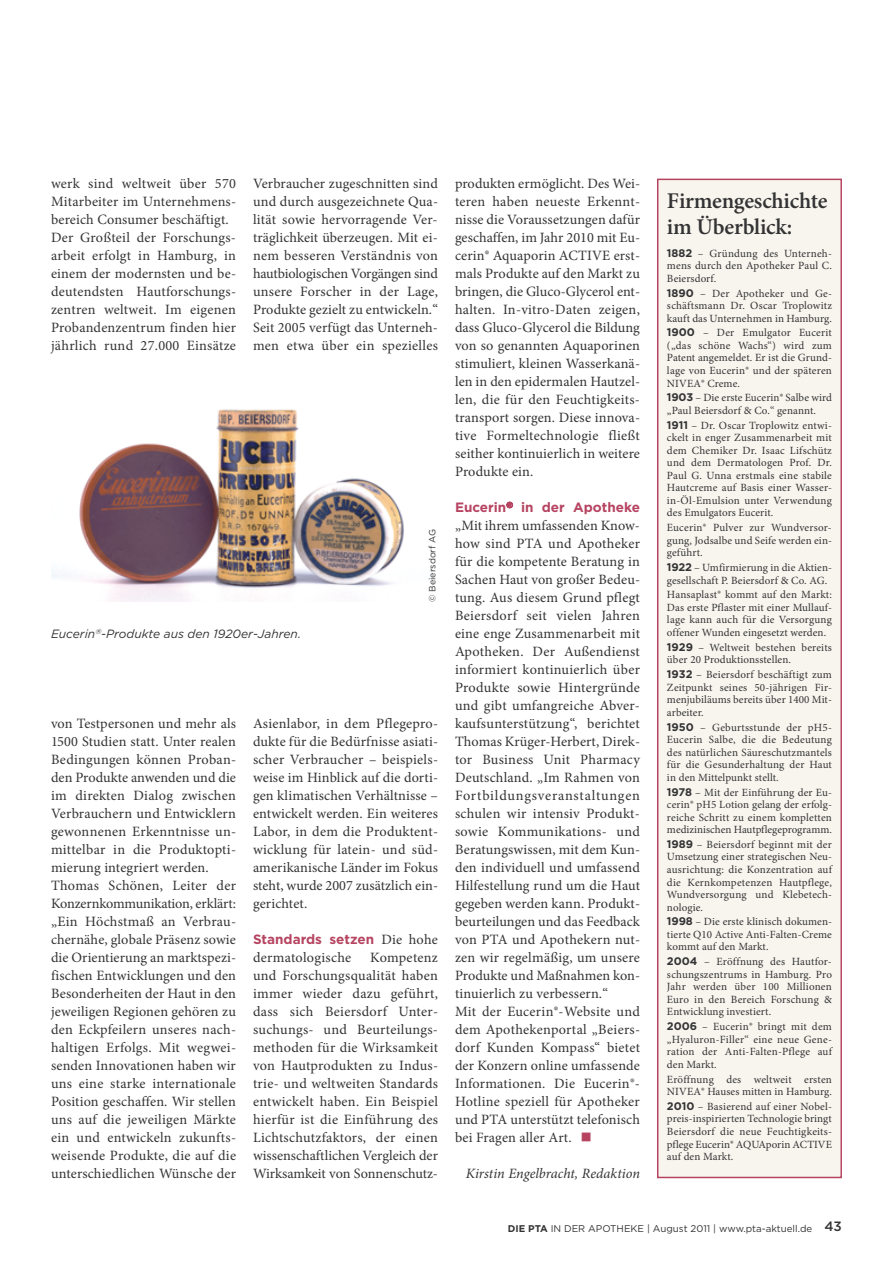
<style>
.page{position:relative;width:893px;height:1263px;background:#fff}
.page>*{position:absolute;margin:0;border:0;box-sizing:border-box;transform-origin:0 0}
.t1{font:600 22.5px/25.2px "Minion Pro";letter-spacing:-.01em;color:#343334}
.t2{font:14.25px/18px "Minion Pro";letter-spacing:.01em;color:#343334;text-align:justify}
.t3{font:italic 14.25px "Minion Pro";color:#343334}
.t4{font:700 13.5px "Gotham";color:#b64461}
.t5{font:italic 12px "Gotham";color:#343334}
.t6{font:10.95px/12.6px "Minion Pro";letter-spacing:.01em;color:#343334;text-align:justify}
.t7{font:9.75px "Gotham";color:#343334}
.t8{font:9px "Gotham";color:#343334}
.s1{font-family:"Minion Pro";font-weight:400;font-size:14.25px;color:#343334}
.s2{font-weight:700}
.s3{font-weight:500;font-size:13.5px}
.s4{font-family:"Gotham";font-weight:700}
</style>
<div class="page">
<div style="left:658px;top:180px;width:182px;height:997px;background:#f7f5ee"></div>
<div style="left:657px;top:179px;width:185px;height:999px;border:2px solid #b64461"></div>
<img style="left:51px;top:409px;width:353px;height:193px">
<p class="t2" style="left:51px;top:176px;width:187px;text-align:left">werk sind weltweit über 570<br>Mitarbeiter im Unternehmens&shy;bereich Consumer beschäftigt.<br>Der Großteil der Forschungs - arbeit erfolgt in Hamburg, in einem der modernsten und be&shy;deutendsten Hautforschungs&shy;zentren weltweit. Im eigenen<br>Probandenzentrum finden hier jährlich rund 27.000 Einsätze</p>
<p class="t2" style="left:253px;top:176px;width:187px">Verbraucher zugeschnitten sind und durch ausgezeichnete Qua&shy;lität sowie hervorragende Ver&shy;träglichkeit überzeugen. Mit ei&shy;nem besseren Verständnis von hautbiologischen Vorgängen sind unsere Forscher in der Lage, Produkte gezielt zu entwickeln.“ Seit 2005 verfügt das Unterneh&shy;men etwa über ein spezielles</p>
<p class="t8" style="left:429px;top:602px;width:75px;rotate:-90deg">© Beiersdorf AG</p>
<p class="t5" style="left:51px;top:629px;width:252px">Eucerin<sup>®</sup>-Produkte aus den 1920er-Jahren.</p>
<p class="t2" style="left:51px;top:716px;width:187px;text-align:left">von Testpersonen und mehr als<br>1500 Studien statt. Unter realen<br>Bedingungen können Proban&shy;den Produkte anwenden und die im direkten Dialog zwischen<br>Verbrauchern und Entwicklern gewonnenen Erkenntnisse un&shy;mittelbar in die Produktopti&shy;mierung integriert werden.<br>Thomas Schönen, Leiter der<br>Konzernkommunikation, erklärt: „Ein Höchstmaß an Verbrau&shy;chernähe, globale Präsenz sowie die Orientierung an marktspezi&shy;fischen Entwicklungen und den<br>Besonderheiten der Haut in den jeweiligen Regionen gehören zu den Eckpfeilern unseres nach&shy;haltigen Erfolgs. Mit wegwei&shy;senden Innovationen haben wir uns eine starke internationale<br>Position geschaffen. Wir stellen uns auf die jeweiligen Märkte ein und entwickeln zukunfts&shy;weisende Produkte, die auf die unterschiedlichen Wünsche der</p>
<p class="t2" style="left:253px;top:716px;width:187px">Asienlabor, in dem Pflegepro&shy;dukte für die Bedürfnisse asiati&shy;scher Verbraucher – beispiels&shy;weise im Hinblick auf die dorti&shy;gen klimatischen Verhältnisse – entwickelt werden. Ein weiteres Labor, in dem die Produktent&shy;wicklung für latein- und süd&shy;amerikanische Länder im Fokus steht, wurde 2007 zusätzlich ein&shy;gerichtet.</p>
<p class="t4" style="left:253px;top:934px;width:186px">Standards setzen <span class="s1">Die hohe</span></p>
<p class="t2" style="left:253px;top:950px;width:100px">dermatologische</p>
<p class="t2" style="left:253px;top:950px;width:187px;text-indent:117px">Kompetenz und Forschungsqualität haben immer wieder dazu geführt, dass sich Beiersdorf Unter - suchungs- und Beurteilungs&shy;methoden für die Wirksamkeit von Hautprodukten zu Indus&shy;trie- und weltweiten Standards entwickelt haben. Ein Beispiel hierfür ist die Einführung des Lichtschutzfaktors, der einen wissenschaftlichen Vergleich der Wirksamkeit von Sonnenschutz-</p>
<p class="t2" style="left:455px;top:176px;width:187px">produkten ermöglicht. Des Wei&shy;teren haben neueste Erkennt&shy;nisse die Voraussetzungen dafür geschaffen, im Jahr 2010 mit Eu&shy;cerin® Aquaporin ACTIVE erst&shy;mals Produkte auf den Markt zu bringen, die Gluco-Glycerol ent&shy;halten. In-vitro-Daten zeigen, dass Gluco-Glycerol die Bildung von so genannten Aquaporinen stimuliert, kleinen Wasserkanä&shy;len in den epidermalen Hautzel&shy;len, die für den Feuchtigkeits&shy;transport sorgen. Diese innova&shy;tive Formeltechnologie fließt seither kontinuierlich in weitere Produkte ein.</p>
<p class="t4" style="left:455px;top:502px;width:186px">Eucerin<sup>®</sup> in der Apotheke</p>
<p class="t2" style="left:455px;top:518px;width:187px;text-align:left">„Mit ihrem umfassenden Know&shy;how sind PTA und Apotheker für die kompetente Beratung in<br>Sachen Haut von großer Bedeu&shy;tung. Aus diesem Grund pflegt<br>Beiersdorf seit vielen Jahren eine enge Zusammenarbeit mit<br>Apotheken. Der Außendienst informiert kontinuierlich über<br>Produkte sowie Hintergründe und gibt umfangreiche Abver&shy;kaufsunterstützung“, berichtet<br>Thomas Krüger-Herbert, Direk&shy;tor Business Unit Pharmacy<br>Deutschland. „Im Rahmen von<br>Fortbildungsveranstaltungen schulen wir intensiv Produkt&shy;sowie Kommunikations- und<br>Beratungswissen, mit dem Kun&shy;den individuell und umfassend<br>Hilfestellung rund um die Haut gegeben werden kann. Produkt&shy;beurteilungen und das Feedback von PTA und Apothekern nut&shy;zen wir regelmäßig, um unsere<br>Produkte und Maßnahmen kon&shy;tinuierlich zu verbessern.“<br>Mit der Eucerin®-Website und dem Apothekenportal „Beiers&shy;dorf Kunden Kompass“ bietet der Konzern online umfassende<br>Informationen. Die Eucerin®-<br>Hotline speziell für Apotheker und PTA unterstützt telefonisch bei Fragen aller Art.</p>
<p class="t3" style="left:466px;top:1168px;width:176px">Kirstin Engelbracht, Redaktion</p>
<p class="t7" style="left:508px;top:1225px;width:336px"><span class="s2">DIE PTA</span> IN DER APOTHEKE | August 2011 | www.pta-aktuell.de <span class="s3">43</span></p>
<h1 class="t1" style="left:667px;top:188px;width:162px">Firmengeschichte im Überblick:</h1>
<p class="t6" style="left:667px;top:248px;width:166px"><span class="s4">1882</span> – Gründung des Unterneh&shy;mens durch den Apotheker Paul C.<br>Beiersdorf.</p>
<p class="t6" style="left:667px;top:288px;width:167px"><span class="s4">1890</span> – Der Apotheker und Ge&shy;schäftsmann Dr. Oscar Troplowitz kauft das Unternehmen in Hamburg.</p>
<p class="t6" style="left:667px;top:328px;width:167px"><span class="s4">1900</span> – Der Emulgator Eucerit („das schöne Wachs“) wird zum Patent angemeldet. Er ist die Grund&shy;lage von Eucerin® und der späteren NIVEA® Creme.</p>
<p class="t6" style="left:667px;top:393px;width:166px"><span class="s4">1903</span> – Die erste Eucerin® Salbe wird „Paul Beiersdorf &amp; Co.“ genannt.</p>
<p class="t6" style="left:667px;top:420px;width:166px"><span class="s4">1911</span> – Dr. Oscar Troplowitz entwi&shy;ckelt in enger Zusammenarbeit mit dem Chemiker Dr. Isaac Lifschütz und dem Dermatologen Prof. Dr.<br>Paul G. Unna erstmals eine stabile Hautcreme auf Basis einer Wasser&shy;in-Öl-Emulsion unter Verwendung des Emulgators Eucerit.</p>
<p class="t6" style="left:667px;top:522px;width:167px">Eucerin® Pulver zur Wundversor&shy;gung, Jodsalbe und Seife werden ein&shy;geführt.</p>
<p class="t6" style="left:667px;top:562px;width:167px"><span class="s4">1922</span> – Umfirmierung in die Aktien&shy;gesellschaft P. Beiersdorf &amp; Co. AG.</p>
<p class="t6" style="left:667px;top:590px;width:166px">Hansaplast® kommt auf den Markt:<br>Das erste Pflaster mit einer Mullauf&shy;lage kann auch für die Versorgung offener Wunden eingesetzt werden.</p>
<p class="t6" style="left:667px;top:642px;width:166px"><span class="s4">1929</span> – Weltweit bestehen bereits über 20 Produktionsstellen.</p>
<p class="t6" style="left:667px;top:669px;width:167px"><span class="s4">1932</span> – Beiersdorf beschäftigt zum Zeitpunkt seines 50-jährigen Fir&shy;menjubiläums bereits über 1400 Mit&shy;arbeiter.</p>
<p class="t6" style="left:667px;top:722px;width:166px"><span class="s4">1950</span> – Geburtsstunde der pH5- Eucerin Salbe, die die Bedeutung des natürlichen Säureschutzmantels für die Gesunderhaltung der Haut in den Mittelpunkt stellt.</p>
<p class="t6" style="left:667px;top:787px;width:167px"><span class="s4">1978</span> – Mit der Einführung der Eu - cerin® pH5 Lotion gelang der erfolg&shy;reiche Schritt zu einem kompletten medizinischen Hautpflegeprogramm.</p>
<p class="t6" style="left:667px;top:839px;width:167px"><span class="s4">1989</span> – Beiersdorf beginnt mit der Umsetzung einer strategischen Neu&shy;ausrichtung: die Konzentration auf die Kernkompetenzen Hautpflege, Wundversorgung und Klebetech - nologie.</p>
<p class="t6" style="left:667px;top:916px;width:167px"><span class="s4">1998</span> – Die erste klinisch dokumen&shy;tierte Q10 Active Anti-Falten-Creme kommt auf den Markt.</p>
<p class="t6" style="left:667px;top:956px;width:166px"><span class="s4">2004</span> – Eröffnung des Hautfor&shy;schungszentrums in Hamburg. Pro Jahr werden über 100 Millionen Euro in den Bereich Forschung &amp; Entwicklung investiert.</p>
<p class="t6" style="left:667px;top:1021px;width:166px"><span class="s4">2006</span> – Eucerin® bringt mit dem „Hyaluron-Filler“ eine neue Gene&shy;ration der Anti-Falten-Pflege auf den Markt.</p>
<p class="t6" style="left:667px;top:1074px;width:166px">Eröffnung des weltweit ersten<br>NIVEA® Hauses mitten in Hamburg.</p>
<p class="t6" style="left:667px;top:1101px;width:167px"><span class="s4">2010</span> – Basierend auf einer Nobel&shy;preis-inspirierten Technologie bringt Beiersdorf die neue Feuchtigkeits&shy;pflege Eucerin® AQUAporin ACTIVE auf den Markt.</p>
</div>
